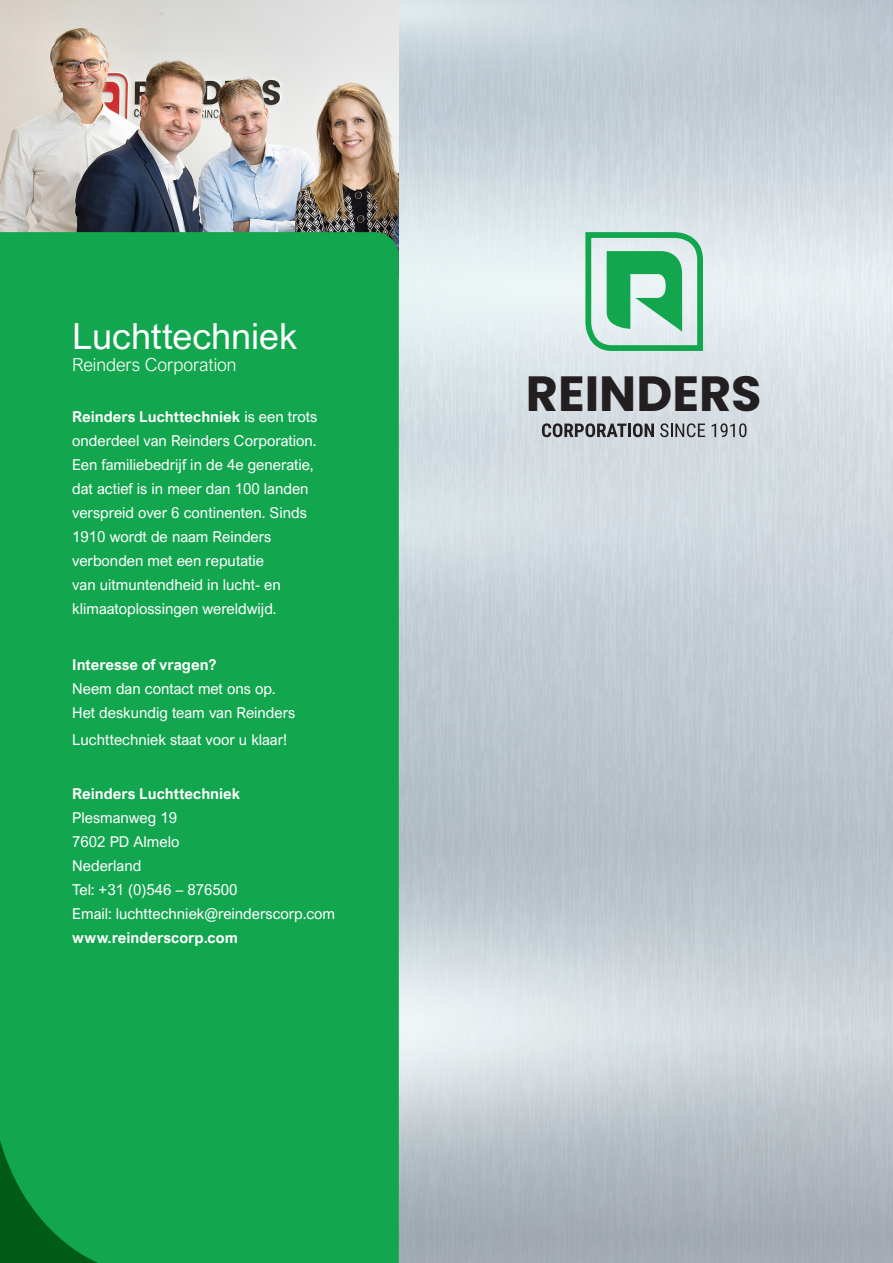
<style>
.page{position:relative;width:893px;height:1263px;background:#fff}
.page>*{position:absolute;margin:0;border:0;box-sizing:border-box;transform-origin:0 0}
.t1{font:700 49.35px "Poppins";color:#231f20}
.t2{font:36px "Arial Nova";color:#fff}
.t3{font:300 18px "Arial Nova";color:#fff}
.t4{font:15px/24px "Arial Nova";color:#fff}
.t5{font:700 15px "Arial Nova";color:#fff}
.s1{font-weight:700}
</style>
<div class="page">
<img style="left:0;top:0;width:399px;height:232px">
<div style="left:0;top:232px;width:399px;height:1031px;background:#12a64f"></div>
<svg style="left:0;top:1077px;width:156px;height:186px;background:#0f9b47"></svg>
<svg style="left:582px;top:229px;width:124px;height:125px;background:#8bcfac"></svg>
<svg style="left:542px;top:423px;width:112px;height:14px;background:#797b7e"></svg>
<svg style="left:660px;top:423px;width:45px;height:14px"></svg>
<svg style="left:712px;top:423px;width:34px;height:14px"></svg>
<p class="t2" style="left:72px;top:315px;width:226px">Luchttechniek</p>
<p class="t3" style="left:72px;top:355px;width:166px">Reinders Corporation</p>
<p class="t4" style="left:72px;top:405px;width:246px"><span class="s1">Reinders Luchttechniek</span> is een trots onderdeel van Reinders Corporation.<br>Een familiebedrijf in de 4e generatie, dat actief is in meer dan 100 landen verspreid over 6 continenten. Sinds 1910 wordt de naam Reinders verbonden met een reputatie<br>van uitmuntendheid in lucht- en klimaatoplossingen wereldwijd.</p>
<p class="t5" style="left:72px;top:656px;width:146px">Interesse of vragen?</p>
<p class="t4" style="left:72px;top:677px;width:205px">Neem dan contact met ons op.</p>
<p class="t4" style="left:72px;top:701px;width:225px">Het deskundig team van Reinders</p>
<p class="t4" style="left:72px;top:728px;width:216px">Luchttechniek staat voor u klaar!</p>
<p class="t5" style="left:72px;top:785px;width:169px">Reinders Luchttechniek</p>
<p class="t4" style="left:72px;top:806px;width:106px">Plesmanweg 19</p>
<p class="t4" style="left:72px;top:830px;width:109px">7602 PD Almelo</p>
<p class="t4" style="left:72px;top:854px;width:71px">Nederland</p>
<p class="t4" style="left:72px;top:878px;width:167px">Tel: +31 (0)546 – 876500</p>
<p class="t4" style="left:72px;top:902px;width:264px">Email: luchttechniek@reinderscorp.com</p>
<p class="t5" style="left:72px;top:929px;width:167px">www.reinderscorp.com</p>
<h1 class="t1" style="left:526px;top:365px;width:237px">REINDERS</h1>
</div>
